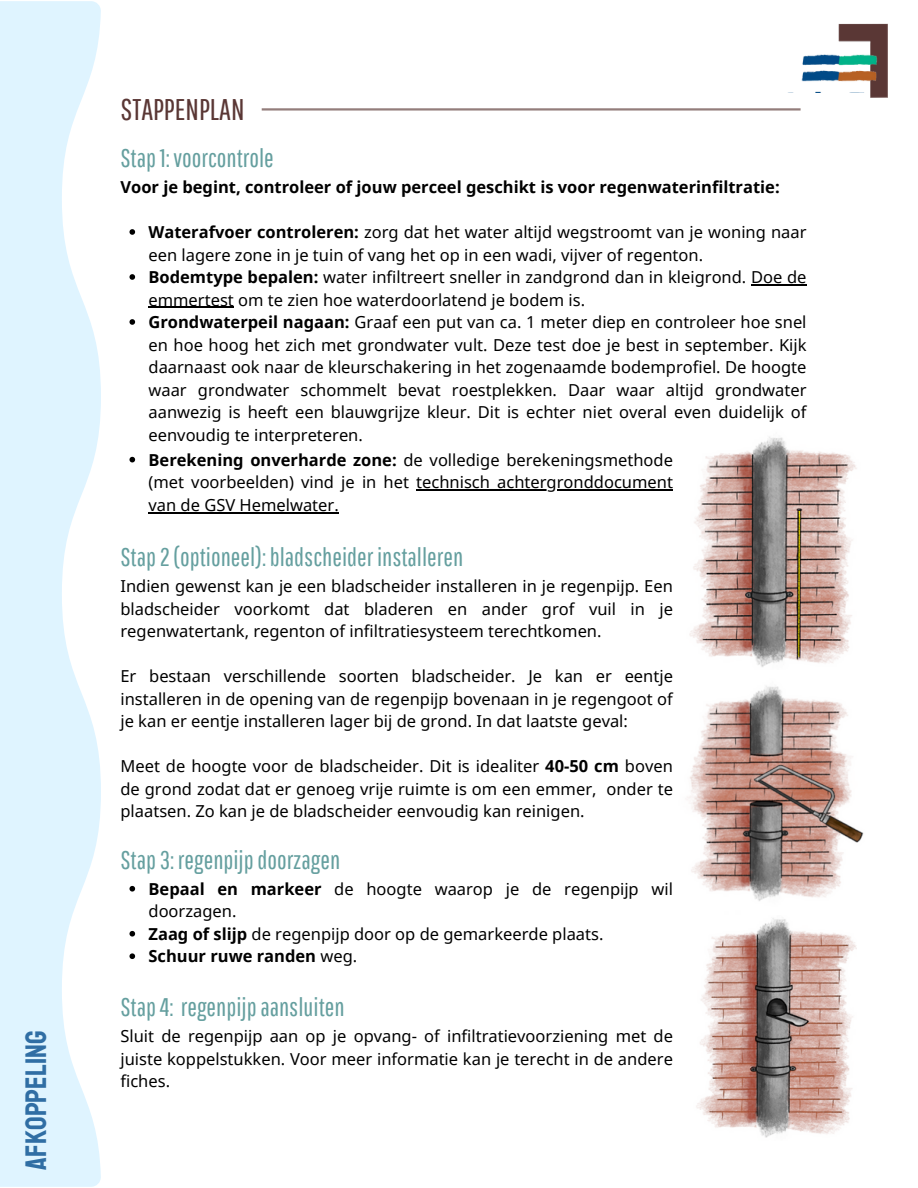
<style>
.page{position:relative;width:918px;height:1188px;background:#fff}
.page>*{position:absolute;margin:0;border:0;box-sizing:border-box;transform-origin:0 0}
.t1{font:30px "Pathway Gothic One";color:#5a3735}
.t2{font:30px "Staatliches";color:#306ea4}
.t3{font:25.5px "Pathway Gothic One";color:#659f9f}
.t4{font:16.5px/22.5px "Noto Sans";color:#000;text-align:justify}
.t5{font:700 16.5px "Noto Sans";color:#000}
.s1{font-weight:700}
.s2{font-weight:400}
</style>
<div class="page">
<svg style="left:0;top:1px;width:101px;height:1186px;fill:#dff4ff"></svg>
<img style="left:838px;top:23px;width:50px;height:74px">
<img style="left:801px;top:45px;width:87px;height:47px">
<img style="left:689px;top:437px;width:168px;height:230px">
<img style="left:687px;top:686px;width:177px;height:215px">
<svg style="left:129px;top:886px;width:6px;height:6px"></svg>
<svg style="left:129px;top:931px;width:6px;height:6px"></svg>
<svg style="left:129px;top:953px;width:6px;height:6px"></svg>
<hr style="left:262px;top:108px;width:539px;height:3px;background:#937d7b">
<img style="left:696px;top:918px;width:161px;height:220px">
<svg style="left:129px;top:229px;width:6px;height:6px"></svg>
<svg style="left:129px;top:274px;width:6px;height:6px"></svg>
<hr style="left:751px;top:284px;width:56px;height:1px;background:#000">
<hr style="left:149px;top:307px;width:85px;height:1px;background:#000">
<svg style="left:129px;top:319px;width:6px;height:6px"></svg>
<svg style="left:129px;top:457px;width:6px;height:5px"></svg>
<hr style="left:416px;top:489px;width:257px;height:2px;background:#000">
<hr style="left:149px;top:512px;width:190px;height:1px;background:#000">
<p class="t2" style="left:18px;top:1170px;width:140px;rotate:-90deg">AFKOPPELING</p>
<p class="t1" style="left:120px;top:91px;width:126px">STAPPENPLAN</p>
<p class="t3" style="left:120px;top:143px;width:155px">Stap1:voorcontrole</p>
<p class="t5" style="left:120px;top:176px;width:661px">Voor je begint, controleer of jouw perceel geschikt is voor regenwaterinfiltratie:</p>
<p class="t4" style="left:149px;top:221px;width:660px"><span class="s1">Waterafvoer controleren:</span> zorg dat het water altijd wegstroomt van je woning naar een lagere zone in je tuin of vang het op in een wadi, vijver of regenton.</p>
<p class="t4" style="left:149px;top:266px;width:660px"><span class="s1">Bodemtype bepalen:</span> water infiltreert sneller in zandgrond dan in kleigrond. Doe de emmertest om te zien hoe waterdoorlatend je bodem is.</p>
<p class="t4" style="left:149px;top:311px;width:660px"><span class="s1">Grondwaterpeil nagaan:</span> Graaf een put van ca. 1 meter diep en controleer hoe snel en hoe hoog het zich met grondwater vult. Deze test doe je best in september. Kijk daarnaast ook naar de kleurschakering in het zogenaamde bodemprofiel. De hoogte waar grondwater schommelt bevat roestplekken. Daar waar altijd grondwater aanwezig is heeft een blauwgrijze kleur. Dit is echter niet overal even duidelijk of eenvoudig te interpreteren.</p>
<h2 class="t4" style="left:149px;top:448px;width:526px"><span class="s1">Berekening onverharde zone:</span> de volledige berekeningsmethode (met voorbeelden) vind je in het technisch achtergronddocument</h2>
<p class="t4" style="left:149px;top:493px;width:192px">van de GSV Hemelwater.</p>
<p class="t3" style="left:120px;top:542px;width:344px">Stap 2 (optioneel):bladscheider installeren</p>
<h1 class="t4" style="left:120px;top:575px;width:554px">Indien gewenst kan je een bladscheider installeren in je regenpijp. Een bladscheider voorkomt dat bladeren en ander grof vuil in je regenwatertank, regenton of infiltratiesysteem terechtkomen.</h1>
<p class="t4" style="left:120px;top:665px;width:554px">Er bestaan verschillende soorten bladscheider. Je kan er eentje installeren in de opening van de regenpijp bovenaan in je regengoot of je kan er eentje installeren lager bij de grond. In dat laatste geval:</p>
<p class="t4" style="left:120px;top:755px;width:554px">Meet de hoogte voor de bladscheider. Dit is idealiter <span class="s1">40-50 cm</span> boven de grond zodat dat er genoeg vrije ruimte is om een emmer, onder te plaatsen. Zo kan je de bladscheider eenvoudig kan reinigen.</p>
<p class="t3" style="left:120px;top:845px;width:221px">Stap 3: regenpijpdoorzagen</p>
<p class="t4" style="left:149px;top:877px;width:526px"><span class="s1">Bepaal en markeer</span> de hoogte waarop je de regenpijp wil doorzagen.</p>
<p class="t4" style="left:149px;top:922px;width:456px"><span class="s1">Zaag of slijp</span> de regenpijp door op de gemarkeerde plaats.</p>
<p class="t5" style="left:149px;top:945px;width:210px">Schuur ruwe randen <span class="s2">weg.</span></p>
<p class="t3" style="left:120px;top:992px;width:226px">Stap4: regenpijpaansluiten</p>
<p class="t4" style="left:120px;top:1025px;width:554px">Sluit de regenpijp aan op je opvang- of infiltratievoorziening met de juiste koppelstukken. Voor meer informatie kan je terecht in de andere fiches.</p>
</div>
